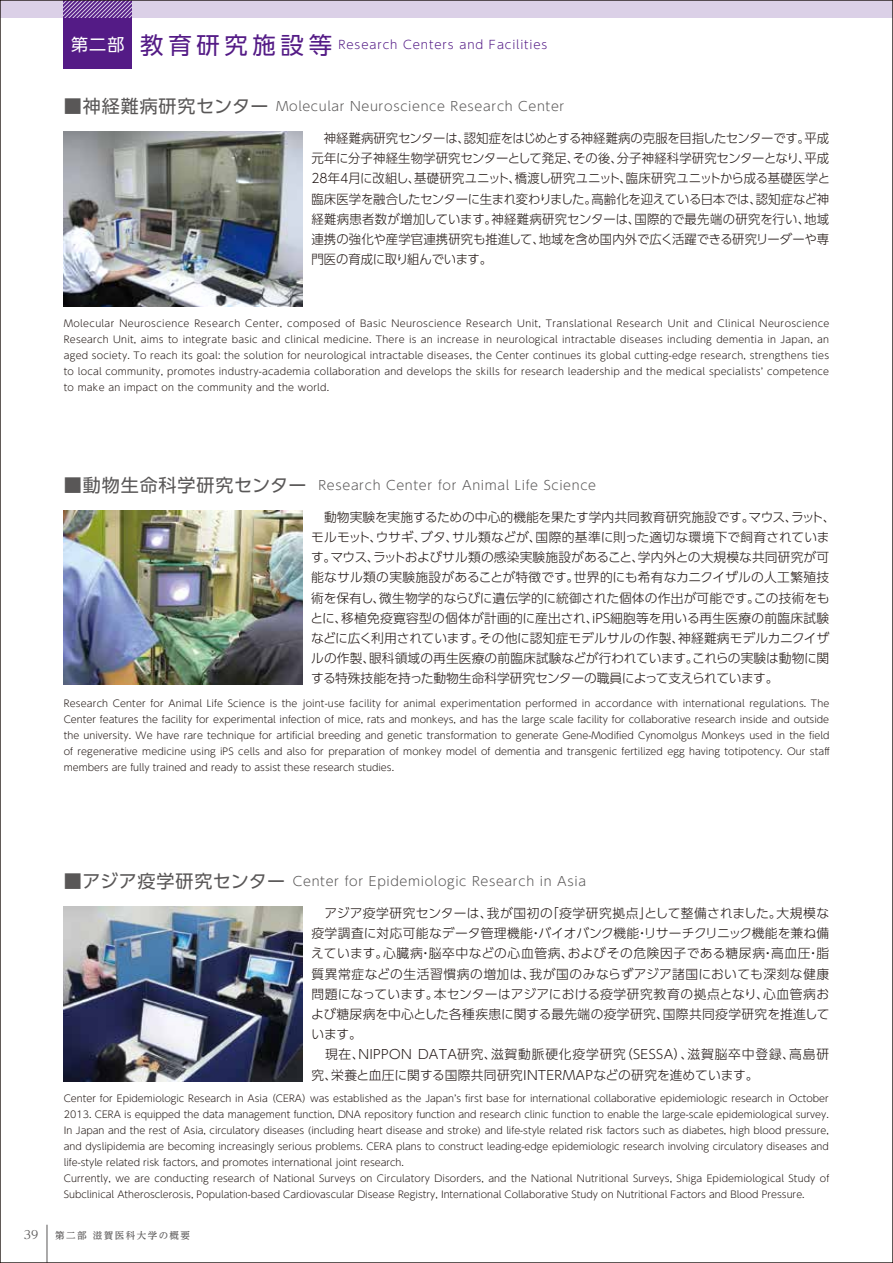
<style>
.page{position:relative;width:893px;height:1263px;background:#fff}
.page>*{position:absolute;margin:0;border:0;box-sizing:border-box;transform-origin:0 0}
.t1{font:300 12.75px/20.2px "UD Shin Go Pr 6";letter-spacing:.005em;color:#221815;text-align:justify}
.t2{font:300 12.75px/20.2px "UD Shin Go Pr 6";letter-spacing:.025em;color:#221815}
.t3{font:300 12.75px "UD Shin Go Pr 6";letter-spacing:.05em;color:#595757}
.t4{font:300 11.7px "UD Shin Go Pr 6";letter-spacing:.075em;color:#541b86}
.t5{font:11.7px "Reim Pr 6";color:#595757}
.t6{font:300 9.6px/15.9px "UD Shin Go Pr 6";color:#221815;text-align:justify}
.t7{font:500 9.6px "Reim Ytwz Pr 6";letter-spacing:.15em;color:#595757}
.s1{font-weight:400;font-size:16.95px;color:#fff}
.s2{font-weight:400;font-size:23.4px}
.s3{font-weight:400;font-size:18px}
</style>
<div class="page">
<img style="left:64px;top:907px;width:239px;height:174px">
<img style="left:64px;top:132px;width:239px;height:174px">
<img style="left:64px;top:510px;width:239px;height:175px">
<div style="left:0;top:0;width:893px;height:17px;background:#dbd0e7"></div>
<div style="left:64px;top:0;width:68px;height:68px;background:#541b86"></div>
<svg style="left:64px;top:2px;width:68px;height:15px"></svg>
<hr style="left:47px;top:1225px;width:1px;height:38px;background:#595757">
<p class="t4" style="left:71px;top:35px;width:478px"><span class="s1">第二部</span> <span class="s2">教育研究施設等</span> Research Centers and Facilities</p>
<h1 class="t3" style="left:64px;top:96px;width:502px"><span class="s3">■神経難病研究センター</span> Molecular Neuroscience Research Center</h1>
<p class="t1" style="left:311px;top:128px;width:520px">　神経難病研究センターは、認知症をはじめとする神経難病の克服を目指したセンターです。平成元年に分子神経生物学研究センターとして発足、その後、分子神経科学研究センターとなり、平成28年４月に改組し、基礎研究ユニット、橋渡し研究ユニット、臨床研究ユニットから成る基礎医学と臨床医学を融合したセンターに生まれ変わりました。高齢化を迎えている日本では、認知症など神経難病患者数が増加しています。神経難病研究センターは、国際的で最先端の研究を行い、地域連携の強化や産学官連携研究も推進して、地域を含め国内外で広く活躍できる研究リーダーや専門医の育成に取り組んでいます。</p>
<p class="t6" style="left:64px;top:315px;width:767px">Molecular Neuroscience Research Center, composed of Basic Neuroscience Research Unit, Translational Research Unit and Clinical Neuroscience Research Unit, aims to integrate basic and clinical medicine. There is an increase in neurological intractable diseases including dementia in Japan, an aged society. To reach its goal: the solution for neurological intractable diseases, the Center continues its global cutting-edge research, strengthens ties to local community, promotes industry-academia collaboration and develops the skills for research leadership and the medical specialists’ competence to make an impact on the community and the world.</p>
<h1 class="t3" style="left:64px;top:475px;width:534px"><span class="s3">■動物生命科学研究センター</span> Research Center for Animal Life Science</h1>
<p class="t1" style="left:310px;top:506px;width:526px;text-align:left">　動物実験を実施するための中心的機能を果たす学内共同教育研究施設です。マウス、ラット、モルモット、ウサギ、ブタ、サル類などが、国際的基準に則った適切な環境下で飼育されています。マウス、ラットおよびサル類の感染実験施設があること、学内外との大規模な共同研究が可能なサル類の実験施設があることが特徴です。世界的にも希有なカニクイザルの人工繁殖技術を保有し、微生物学的ならびに遺伝学的に統御された個体の作出が可能です。この技術をもとに、移植免疫寛容型の個体が計画的に産出され、iPS細胞等を用いる再生医療の前臨床試験などに広く利用されています。その他に認知症モデルサルの作製、神経難病モデルカニクイザルの作製、眼科領域の再生医療の前臨床試験などが行われています。これらの実験は動物に関する特殊技能を持った動物生命科学研究センターの職員によって支えられています。</p>
<p class="t6" style="left:64px;top:695px;width:767px">Research Center for Animal Life Science is the joint-use facility for animal experimentation performed in accordance with international regulations. The Center features the facility for experimental infection of mice, rats and monkeys, and has the large scale facility for collaborative research inside and outside the university. We have rare technique for artificial breeding and genetic transformation to generate Gene-Modified Cynomolgus Monkeys used in the field of regenerative medicine using iPS cells and also for preparation of monkey model of dementia and transgenic fertilized egg having totipotency. Our staff members are fully trained and ready to assist these research studies.</p>
<h1 class="t3" style="left:64px;top:871px;width:524px"><span class="s3">■アジア疫学研究センター</span> Center for Epidemiologic Research in Asia</h1>
<p class="t2" style="left:311px;top:903px;width:520px">　アジア疫学研究センターは、我が国初の「疫学研究拠点」として整備されました。大規模な疫学調査に対応可能なデータ管理機能・バイオバンク機能・リサーチクリニック機能を兼ね備えています。心臓病・脳卒中などの心血管病、およびその危険因子である糖尿病・高血圧・脂質異常症などの生活習慣病の増加は、我が国のみならずアジア諸国においても深刻な健康問題になっています。本センターはアジアにおける疫学研究教育の拠点となり、心血管病および糖尿病を中心とした各種疾患に関する最先端の疫学研究、国際共同疫学研究を推進しています。<br>　現在、NIPPON DATA研究、滋賀動脈硬化疫学研究(SESSA)、滋賀脳卒中登録、高島研究、栄養と血圧に関する国際共同研究INTERMAPなどの研究を進めています。</p>
<p class="t6" style="left:64px;top:1090px;width:767px;text-align:left">Center for Epidemiologic Research in Asia （CERA）was established as the Japan’s first base for international collaborative epidemiologic research in October 2013. CERA is equipped the data management function, DNA repository function and research clinic function to enable the large-scale epidemiological survey.<br>In Japan and the rest of Asia, circulatory diseases (including heart disease and stroke) and life-style related risk factors such as diabetes, high blood pressure, and dyslipidemia are becoming increasingly serious problems. CERA plans to construct leading-edge epidemiologic research involving circulatory diseases and life-style related risk factors, and promotes international joint research.<br>Currently, we are conducting research of National Surveys on Circulatory Disorders, and the National Nutritional Surveys, Shiga Epidemiological Study of Subclinical Atherosclerosis, Population-based Cardiovascular Disease Registry, International Collaborative Study on Nutritional Factors and Blood Pressure.</p>
<p class="t5" style="left:24px;top:1225px;width:16px">39</p>
<p class="t7" style="left:55px;top:1227px;width:136px">第二部 滋賀医科大学の概要</p>
</div>
